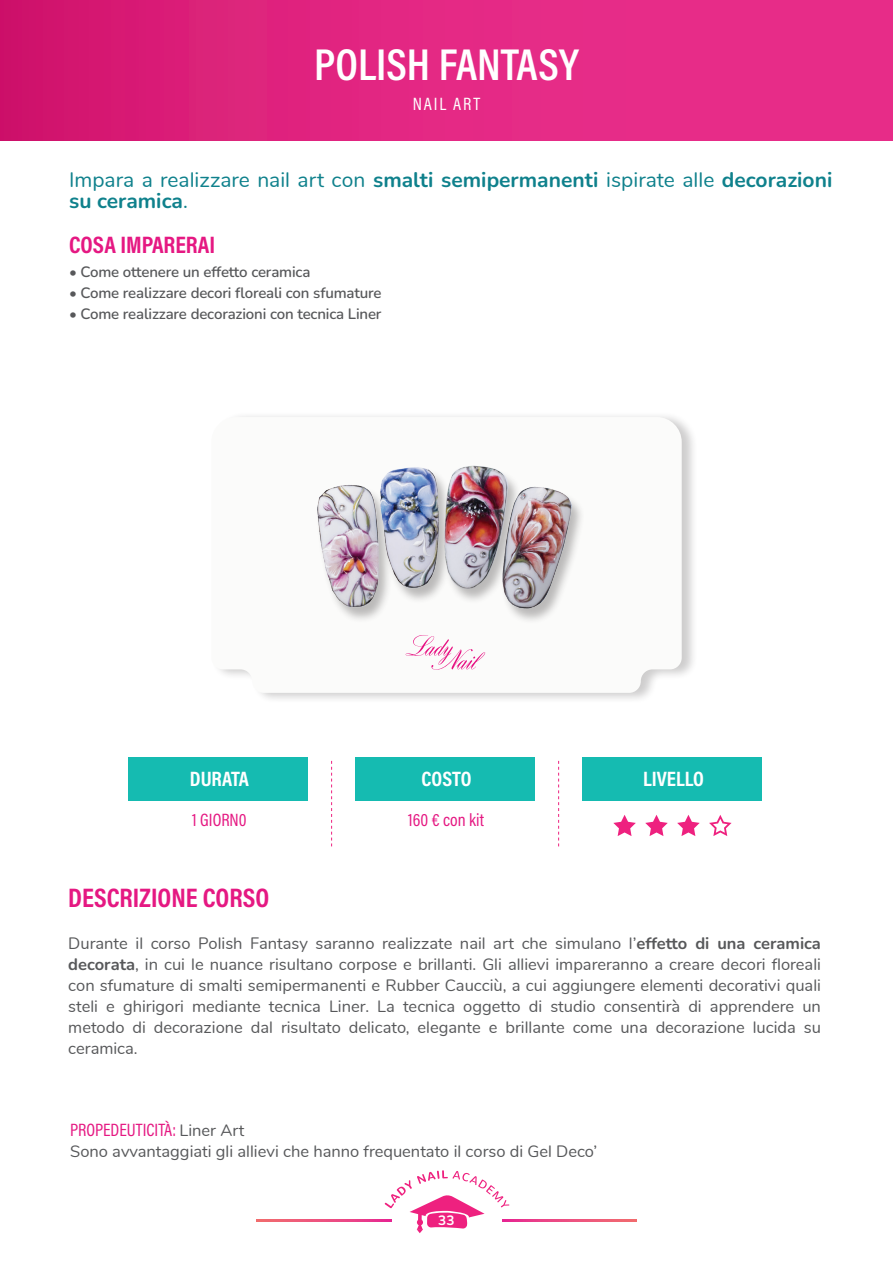
<style>
.page{position:relative;width:893px;height:1263px;background:#fff}
.page>*{position:absolute;margin:0;border:0;box-sizing:border-box;transform-origin:0 0}
.t1{font:600 45px "Acumin Pro Cond";color:#fff}
.t2{font:700 27px "Acumin Pro Cond";color:#e51882}
.t3{font:700 24px "Acumin Pro Cond";color:#e51882}
.t4{font:700 21px/21px "Nunito";color:#0f818c}
.t5{font:700 21px "Acumin Pro Cond";color:#fff}
.t6{font:18px "Acumin Pro Cond";color:#e51882}
.t7{font:18px "Acumin Pro Cond";letter-spacing:.1em;color:#fff}
.t8{font:16.5px/21px "Nunito";color:#57585a;text-align:justify}
.t9{font:600 15px "Nunito";letter-spacing:-.01em;color:#57585a}
.t10{font:700 13.5px "Nunito";color:#fff}
.s1{font-weight:400}
.s2{font-weight:700}
.s3{font-family:"Nunito";font-size:16.5px;color:#57585a}
</style>
<div class="page">
<svg style="left:256px;top:1220px;width:129px;height:1px"></svg>
<svg style="left:509px;top:1220px;width:128px;height:1px"></svg>
<svg style="left:385px;top:1170px;width:124px;height:63px"></svg>
<div style="left:0;top:0;width:893px;height:140px;background:linear-gradient(to right,#d51872,#ec328f)"></div>
<div style="left:211px;top:411px;width:487px;height:292px;background:#231f20;opacity:.22"></div>
<svg style="left:211px;top:417px;width:471px;height:276px"></svg>
<div style="left:129px;top:757px;width:179px;height:43px;background:#15bbb1"></div>
<div style="left:356px;top:757px;width:179px;height:43px;background:#15bbb1"></div>
<div style="left:583px;top:757px;width:179px;height:43px;background:#15bbb1"></div>
<svg style="left:331px;top:761px;width:1px;height:85px"></svg>
<svg style="left:558px;top:761px;width:1px;height:85px"></svg>
<svg style="left:406px;top:639px;width:79px;height:31px"></svg>
<img style="left:259px;top:458px;width:373px;height:181px">
<svg style="left:613px;top:815px;width:23px;height:21px"></svg>
<svg style="left:645px;top:815px;width:23px;height:21px"></svg>
<svg style="left:709px;top:815px;width:23px;height:21px"></svg>
<svg style="left:677px;top:815px;width:23px;height:21px"></svg>
<p class="t1" style="left:314px;top:35px;width:266px">POLISH FANTASY</p>
<p class="t7" style="left:413px;top:92px;width:69px">NAIL ART</p>
<p class="t4" style="left:69px;top:168px;width:765px"><span class="s1">Impara a realizzare nail art con</span> smalti semipermanenti <span class="s1">ispirate alle</span> decorazioni su ceramica<span class="s1">.</span></p>
<p class="t3" style="left:69px;top:229px;width:148px">COSA IMPARERAI</p>
<p class="t9" style="left:69px;top:261px;width:243px">• Come ottenere un effetto ceramica</p>
<p class="t9" style="left:69px;top:282px;width:314px">• Come realizzare decori floreali con sfumature</p>
<p class="t9" style="left:69px;top:303px;width:314px">• Come realizzare decorazioni con tecnica Liner</p>
<p class="t5" style="left:190px;top:765px;width:61px">DURATA</p>
<p class="t5" style="left:422px;top:765px;width:51px">COSTO</p>
<p class="t5" style="left:643px;top:765px;width:62px">LIVELLO</p>
<p class="t6" style="left:192px;top:808px;width:56px">1 GIORN0</p>
<p class="t6" style="left:408px;top:808px;width:77px">160 € con kit</p>
<p class="t2" style="left:68px;top:879px;width:203px">DESCRIZIONE CORSO</p>
<p class="t8" style="left:68px;top:931px;width:754px">Durante il corso Polish Fantasy saranno realizzate nail art che simulano l’<span class="s2">effetto di una ceramica decorata</span>, in cui le nuance risultano corpose e brillanti. Gli allievi impareranno a creare decori floreali con sfumature di smalti semipermanenti e Rubber Caucciù, a cui aggiungere elementi decorativi quali steli e ghirigori mediante tecnica Liner. La tecnica oggetto di studio consentirà di apprendere un metodo di decorazione dal risultato delicato, elegante e brillante come una decorazione lucida su ceramica.</p>
<p class="t6" style="left:70px;top:1118px;width:176px">PROPEDEUTICITÀ: <span class="s3">Liner Art</span></p>
<p class="t8" style="left:70px;top:1140px;width:529px">Sono avvantaggiati gli allievi che hanno frequentato il corso di Gel Deco’</p>
<p class="t10" style="left:438px;top:1211px;width:18px">33</p>
</div>
